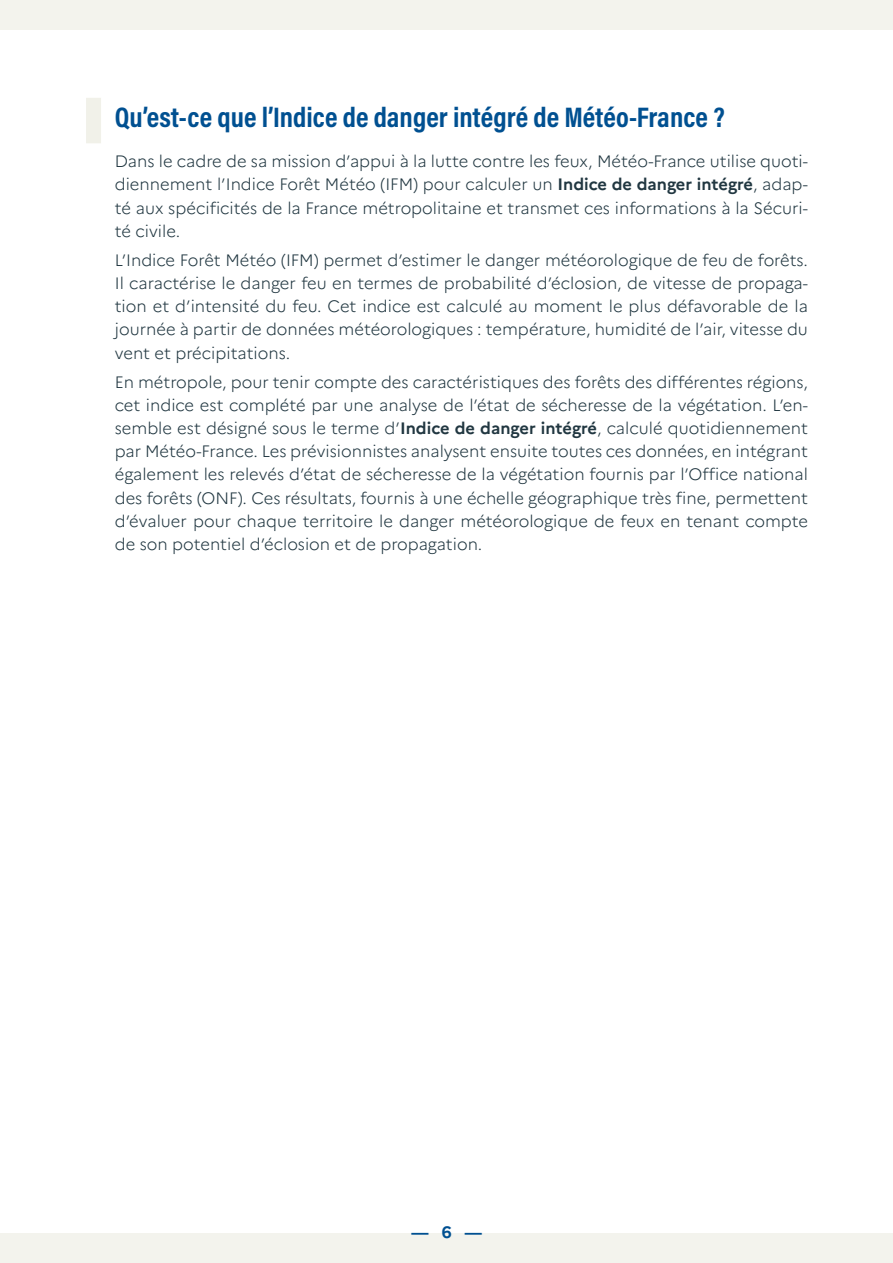
<style>
.page{position:relative;width:893px;height:1263px;background:#fff}
.page>*{position:absolute;margin:0;border:0;box-sizing:border-box;transform-origin:0 0}
.t1{font:700 28.5px "Acumin Pro Cond";color:#005091}
.t2{font:300 16.5px/23.1px "Marianne";color:#213741;text-align:justify}
.t3{font:700 16.5px "Marianne";color:#005091}
.s1{font-weight:700}
</style>
<div class="page">
<div style="left:0;top:1233px;width:893px;height:30px;background:#f1f1e9"></div>
<div style="left:0;top:0;width:893px;height:29px;background:#f1f1e9"></div>
<div style="left:86px;top:98px;width:15px;height:45px;background:#f1f1e9"></div>
<h1 class="t1" style="left:115px;top:99px;width:612px">Qu’est-ce que l’Indice de danger intégré de Météo-France ?</h1>
<p class="t2" style="left:115px;top:150px;width:695px">Dans le cadre de sa mission d’appui à la lutte contre les feux, Météo-France utilise quoti&shy;diennement l’Indice Forêt Météo (IFM) pour calculer un <span class="s1">Indice de danger intégré</span>, adap&shy;té aux spécificités de la France métropolitaine et transmet ces informations à la Sécuri&shy;té civile.</p>
<p class="t2" style="left:115px;top:249px;width:695px">L’Indice Forêt Météo (IFM) permet d’estimer le danger météorologique de feu de forêts.<br>Il caractérise le danger feu en termes de probabilité d’éclosion, de vitesse de propaga&shy;tion et d’intensité du feu. Cet indice est calculé au moment le plus défavorable de la journée à partir de données météorologiques : température, humidité de l’air, vitesse du vent et précipitations.</p>
<p class="t2" style="left:115px;top:371px;width:695px">En métropole, pour tenir compte des caractéristiques des forêts des différentes régions, cet indice est complété par une analyse de l’état de sécheresse de la végétation. L’en&shy;semble est désigné sous le terme d’<span class="s1">Indice de danger intégré</span>, calculé quotidiennement par Météo-France. Les prévisionnistes analysent ensuite toutes ces données, en intégrant également les relevés d’état de sécheresse de la végétation fournis par l’Office national des forêts (ONF). Ces résultats, fournis à une échelle géographique très fine, permettent d’évaluer pour chaque territoire le danger météorologique de feux en tenant compte de son potentiel d’éclosion et de propagation.</p>
<p class="t3" style="left:411px;top:1222px;width:73px">— 6 —</p>
</div>
